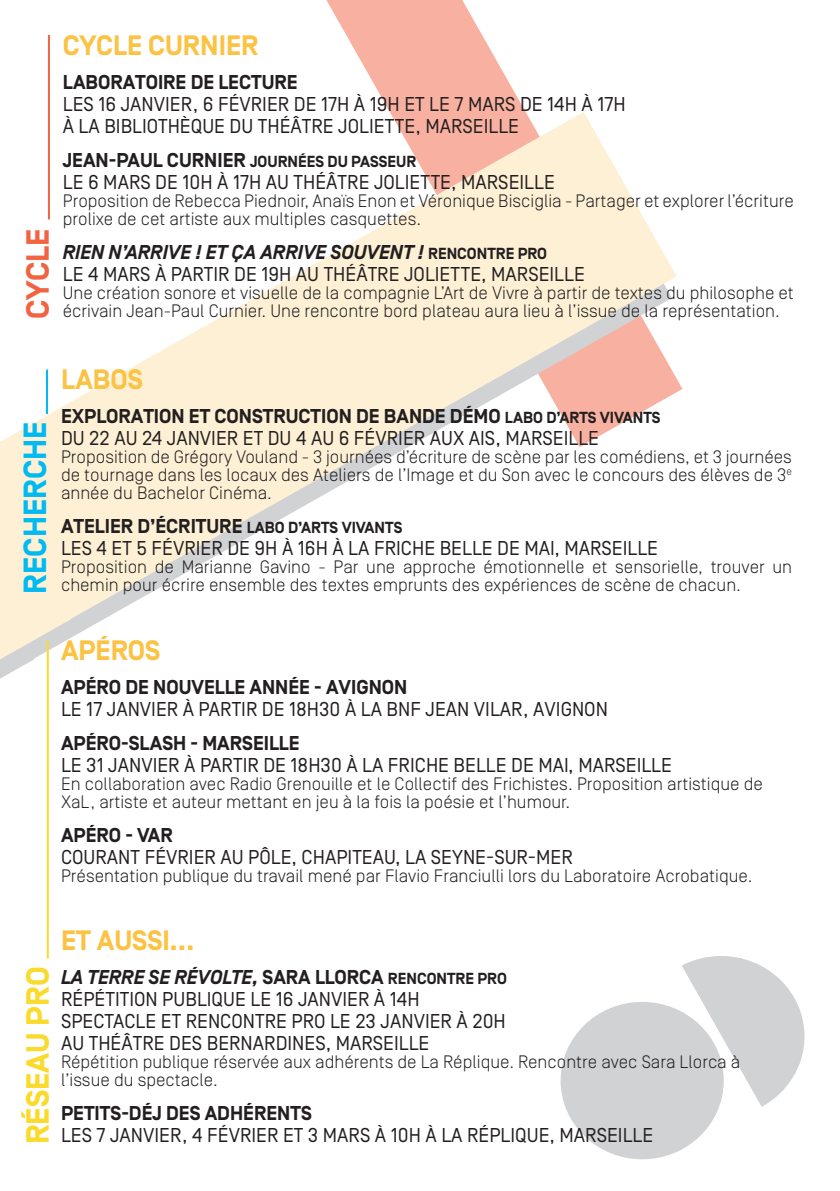
<style>
.page{position:relative;width:840px;height:1191px;background:#fff}
.page>*{position:absolute;margin:0;border:0;box-sizing:border-box;transform-origin:0 0}
.t1{font:700 32px "Simplon Norm";color:#00baf1}
.t2{font:700 32px "Simplon Norm";color:#fada2a}
.t3{font:700 32px "Simplon Norm";color:#f16341}
.t4{font:700 28px "Simplon Norm";color:#fbc243}
.t5{font:20px/22px "Simplon Norm";color:#231f20}
.t6{font:700 20px "Simplon Norm";color:#231f20}
.t7{font:italic 700 20px "Simplon Norm";color:#231f20}
.t8{font:300 18px/18px "Simplon Norm";color:#231f20}
.t9{font:700 16px "Simplon Norm";color:#231f20}
.s1{font-size:20px}
.s2{font-style:normal;font-size:16px}
.s3{font-size:16px}
.s4{font-weight:700}
.s5{font-style:normal}
</style>
<div class="page">
<div style="left:560px;top:1002px;width:163px;height:157px;background:#d1d2d4;border-radius:50%"></div>
<svg style="left:681px;top:956px;width:123px;height:150px"></svg>
<svg style="left:326px;top:0;width:356px;height:393px"></svg>
<svg style="left:0;top:659px;width:47px;height:19px"></svg>
<svg style="left:0;top:112px;width:676px;height:547px"></svg>
<hr style="left:46px;top:369px;width:2px;height:45px;background:#00baf1">
<hr style="left:47px;top:640px;width:2px;height:318px;background:#fada2a">
<hr style="left:48px;top:35px;width:2px;height:184px;background:#f16341">
<p class="t3" style="left:21px;top:319px;width:92px;rotate:-90deg">CYCLE</p>
<p class="t4" style="left:63px;top:30px;width:197px">CYCLE CURNIER</p>
<p class="t6" style="left:63px;top:71px;width:236px">LABORATOIRE DE LECTURE</p>
<p class="t5" style="left:63px;top:93px;width:564px">LES 16 JANVIER, 6 FÉVRIER DE 17H À 19H ET LE 7 MARS DE 14H À 17H</p>
<p class="t5" style="left:63px;top:115px;width:457px">À LA BIBLIOTHÈQUE DU THÉÂTRE JOLIETTE, MARSEILLE</p>
<p class="t9" style="left:63px;top:153px;width:355px"><span class="s1">JEAN-PAUL CURNIER</span> JOURNÉES DU PASSEUR</p>
<p class="t5" style="left:63px;top:171px;width:493px">LE 6 MARS DE 10H À 17H AU THÉÂTRE JOLIETTE, MARSEILLE</p>
<p class="t8" style="left:63px;top:192px;width:732px">Proposition de Rebecca Piednoir, Anaïs Enon et Véronique Bisciglia - Partager et explorer l’écriture prolixe de cet artiste aux multiples casquettes.</p>
<p class="t7" style="left:63px;top:241px;width:485px">RIEN N’ARRIVE ! ET ÇA ARRIVE SOUVENT ! <span class="s2">RENCONTRE PRO</span></p>
<p class="t5" style="left:63px;top:263px;width:523px">LE 4 MARS À PARTIR DE 19H AU THÉÂTRE JOLIETTE, MARSEILLE</p>
<p class="t8" style="left:63px;top:284px;width:732px">Une création sonore et visuelle de la compagnie L’Art de Vivre à partir de textes du philosophe et écrivain Jean-Paul Curnier. Une rencontre bord plateau aura lieu à l’issue de la représentation.</p>
<p class="t1" style="left:18px;top:594px;width:174px;rotate:-90deg">RECHERCHE</p>
<p class="t4" style="left:61px;top:364px;width:83px">LABOS</p>
<p class="t6" style="left:61px;top:405px;width:600px">EXPLORATION ET CONSTRUCTION DE BANDE DÉMO <span class="s3">LABO D’ARTS VIVANTS</span></p>
<p class="t5" style="left:61px;top:427px;width:539px">DU 22 AU 24 JANVIER ET DU 4 AU 6 FÉVRIER AUX AIS, MARSEILLE</p>
<p class="t8" style="left:61px;top:448px;width:732px;text-align:justify">Proposition de Grégory Vouland - 3 journées d’écriture de scène par les comédiens, et 3 journées de tournage dans les locaux des Ateliers de l’Image et du Son avec le concours des élèves de 3<sup>e </sup>année du Bachelor Cinéma.</p>
<p class="t6" style="left:61px;top:515px;width:342px">ATELIER D’ÉCRITURE <span class="s3">LABO D’ARTS VIVANTS</span></p>
<p class="t5" style="left:61px;top:537px;width:598px">LES 4 ET 5 FÉVRIER DE 9H À 16H À LA FRICHE BELLE DE MAI, MARSEILLE</p>
<p class="t8" style="left:61px;top:558px;width:732px">Proposition de Marianne Gavino - Par une approche émotionnelle et sensorielle, trouver un chemin pour écrire ensemble des textes emprunts des expériences de scène de chacun.</p>
<p class="t4" style="left:61px;top:635px;width:101px">APÉROS</p>
<p class="t6" style="left:61px;top:676px;width:348px">APÉRO DE NOUVELLE ANNÉE - AVIGNON</p>
<p class="t5" style="left:61px;top:698px;width:548px">LE 17 JANVIER À PARTIR DE 18H30 À LA BNF JEAN VILAR, AVIGNON</p>
<p class="t5" style="left:61px;top:732px;width:612px"><span class="s4">APÉRO-SLASH - MARSEILLE<br></span>LE 31 JANVIER À PARTIR DE 18H30 À LA FRICHE BELLE DE MAI, MARSEILLE</p>
<p class="t8" style="left:61px;top:774px;width:703px">En collaboration avec Radio Grenouille et le Collectif des Frichistes. Proposition artistique de<br>XaL, artiste et auteur mettant en jeu à la fois la poésie et l’humour.</p>
<p class="t6" style="left:61px;top:824px;width:113px">APÉRO - VAR</p>
<p class="t5" style="left:61px;top:846px;width:513px">COURANT FÉVRIER AU PÔLE, CHAPITEAU, LA SEYNE-SUR-MER</p>
<p class="t8" style="left:61px;top:866px;width:692px">Présentation publique du travail mené par Flavio Franciulli lors du Laboratoire Acrobatique.</p>
<p class="t2" style="left:21px;top:1144px;width:179px;rotate:-90deg">RÉSEAU PRO</p>
<p class="t4" style="left:61px;top:925px;width:135px">ET AUSSI...</p>
<p class="t7" style="left:61px;top:966px;width:447px">LA TERRE SE RÉVOLTE, <span class="s5">SARA LLORCA</span> <span class="s2">RENCONTRE PRO</span></p>
<p class="t5" style="left:61px;top:988px;width:360px">RÉPÉTITION PUBLIQUE LE 16 JANVIER À 14H</p>
<p class="t5" style="left:61px;top:1010px;width:446px">SPECTACLE ET RENCONTRE PRO LE 23 JANVIER À 20H</p>
<p class="t5" style="left:61px;top:1032px;width:370px">AU THÉÂTRE DES BERNARDINES, MARSEILLE</p>
<p class="t8" style="left:61px;top:1052px;width:680px">Répétition publique réservée aux adhérents de La Réplique. Rencontre avec Sara Llorca à l’issue du spectacle.</p>
<p class="t6" style="left:61px;top:1102px;width:252px">PETITS-DÉJ DES ADHÉRENTS</p>
<p class="t5" style="left:61px;top:1124px;width:593px">LES 7 JANVIER, 4 FÉVRIER ET 3 MARS À 10H À LA RÉPLIQUE, MARSEILLE</p>
</div>
